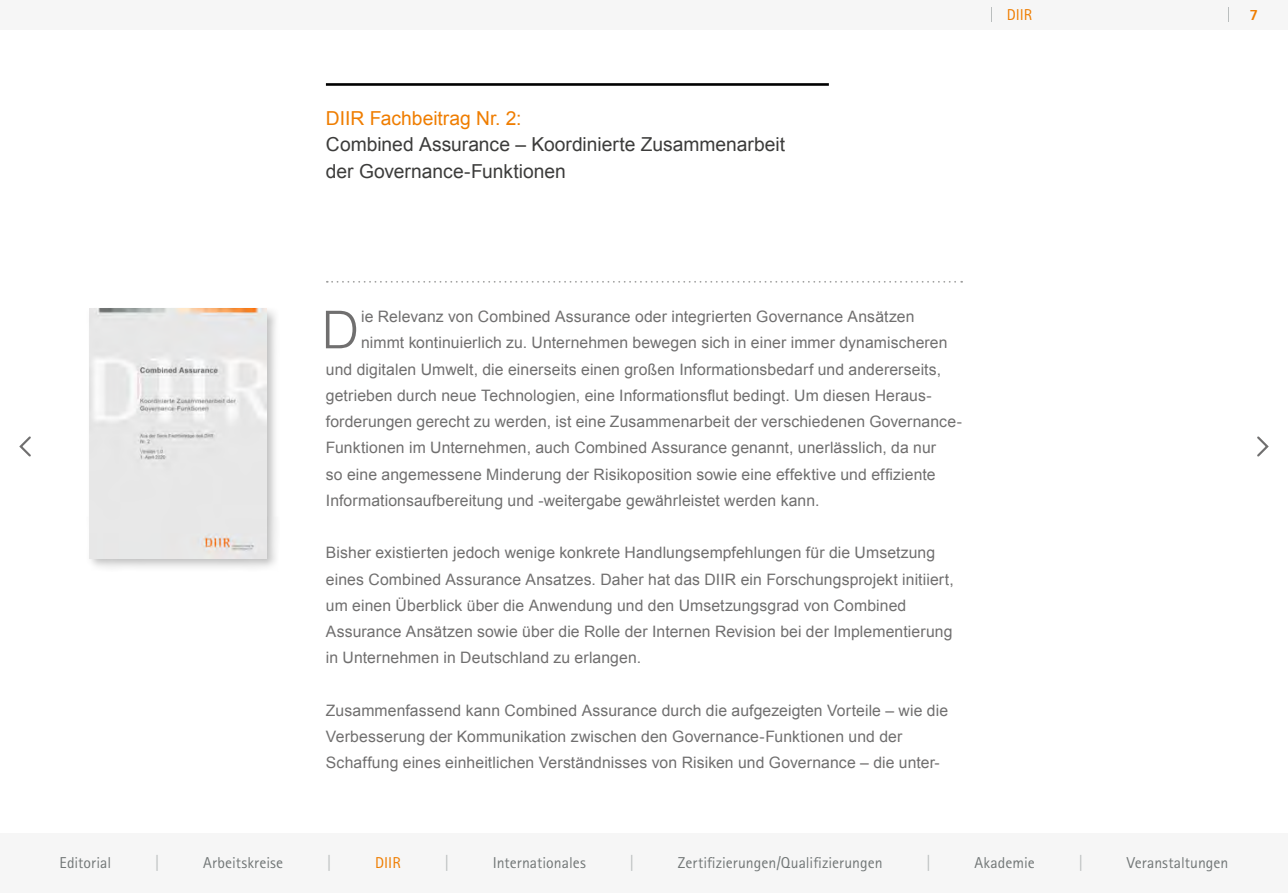
<style>
.page{position:relative;width:1288px;height:893px;background:#fff}
.page>*{position:absolute;margin:0;border:0;box-sizing:border-box;transform-origin:0 0}
.t1{font:19.25px/26.2px "Arial";color:#3c3c3b}
.t2{font:19.25px "Arial";color:#ef7d00}
.t3{font:15.75px/26.2px "Arial";letter-spacing:.005em;color:#706f6f}
.t4{font:15.75px "Rotis Sans Serif Pro";letter-spacing:.005em;color:#727777}
.t5{font:15.75px "Rotis Sans Serif Pro";color:#ef7d00}
.t6{font:15.75px "Rotis Sans Serif Pro";color:#babebe}
.t7{font:800 15.75px "Rotis Sans Serif Pro";color:#ef7d00}
</style>
<div class="page">
<div style="left:0;top:0;width:1287px;height:30px;background:#f6f6f6"></div>
<div style="left:86px;top:306px;width:194px;height:266px;background:#000;opacity:.25"></div>
<div style="left:0;top:833px;width:1287px;height:60px;background:#f6f6f6"></div>
<hr style="left:326px;top:83px;width:502px;height:3px;background:#000">
<svg style="left:327px;top:281px;width:635px;height:2px"></svg>
<svg style="left:326px;top:311px;width:30px;height:37px"></svg>
<img style="left:90px;top:309px;width:176px;height:249px">
<svg style="left:1257px;top:436px;width:12px;height:21px"></svg>
<svg style="left:19px;top:436px;width:12px;height:21px"></svg>
<svg style="left:991px;top:7px;width:1px;height:15px"></svg>
<p class="t2" style="left:326px;top:106px;width:197px">DIIR Fachbeitrag Nr. 2:</p>
<p class="t1" style="left:326px;top:132px;width:460px">Combined Assurance – Koordinierte Zusammenarbeit der Governance-Funktionen</p>
<p class="t5" style="left:1006px;top:6px;width:27px">DIIR</p>
<p class="t7" style="left:1249px;top:5px;width:10px">7</p>
<p class="t3" style="left:361px;top:304px;width:555px">ie Relevanz von Combined Assurance oder integrierten Governance Ansätzen</p>
<p class="t3" style="left:361px;top:330px;width:588px">nimmt kontinuierlich zu. Unternehmen bewegen sich in einer immer dynamischeren</p>
<p class="t3" style="left:326px;top:356px;width:616px">und digitalen Umwelt, die einerseits einen großen Informationsbedarf und andererseits,</p>
<p class="t3" style="left:326px;top:382px;width:607px">getrieben durch neue Technologien, eine Informationsflut bedingt. Um diesen Heraus-</p>
<p class="t3" style="left:326px;top:409px;width:637px">forderungen gerecht zu werden, ist eine Zusammenarbeit der verschiedenen Governance-</p>
<p class="t3" style="left:326px;top:435px;width:611px">Funktionen im Unternehmen, auch Combined Assurance genannt, unerlässlich, da nur</p>
<p class="t3" style="left:326px;top:461px;width:611px">so eine angemessene Minderung der Risikoposition sowie eine effektive und effiziente</p>
<p class="t3" style="left:326px;top:487px;width:495px">Informationsaufbereitung und -weitergabe gewährleistet werden kann.</p>
<p class="t3" style="left:326px;top:540px;width:629px">Bisher existierten jedoch wenige konkrete Handlungsempfehlungen für die Umsetzung eines Combined Assurance Ansatzes. Daher hat das DIIR ein Forschungsprojekt initiiert, um einen Überblick über die Anwendung und den Umsetzungsgrad von Combined Assurance Ansätzen sowie über die Rolle der Internen Revision bei der Implementierung in Unternehmen in Deutschland zu erlangen.</p>
<p class="t3" style="left:326px;top:697px;width:623px">Zusammenfassend kann Combined Assurance durch die aufgezeigten Vorteile – wie die<br>Verbesserung der Kommunikation zwischen den Governance-Funktionen und der<br>Schaffung eines einheitlichen Verständnisses von Risiken und Governance – die unter-</p>
<p class="t4" style="left:60px;top:853px;width:53px">Editorial</p>
<p class="t6" style="left:155px;top:853px;width:6px">|</p>
<p class="t4" style="left:203px;top:853px;width:82px">Arbeitskreise</p>
<p class="t6" style="left:327px;top:853px;width:6px">|</p>
<p class="t5" style="left:375px;top:853px;width:27px">DIIR</p>
<p class="t6" style="left:444px;top:853px;width:6px">|</p>
<p class="t4" style="left:492px;top:853px;width:95px">Internationales</p>
<p class="t6" style="left:630px;top:853px;width:6px">|</p>
<p class="t4" style="left:678px;top:853px;width:206px">Zertifizierungen/Qualifizierungen</p>
<p class="t6" style="left:926px;top:853px;width:6px">|</p>
<p class="t4" style="left:974px;top:853px;width:62px">Akademie</p>
<p class="t6" style="left:1078px;top:853px;width:6px">|</p>
<p class="t4" style="left:1126px;top:853px;width:103px">Veranstaltungen</p>
</div>
